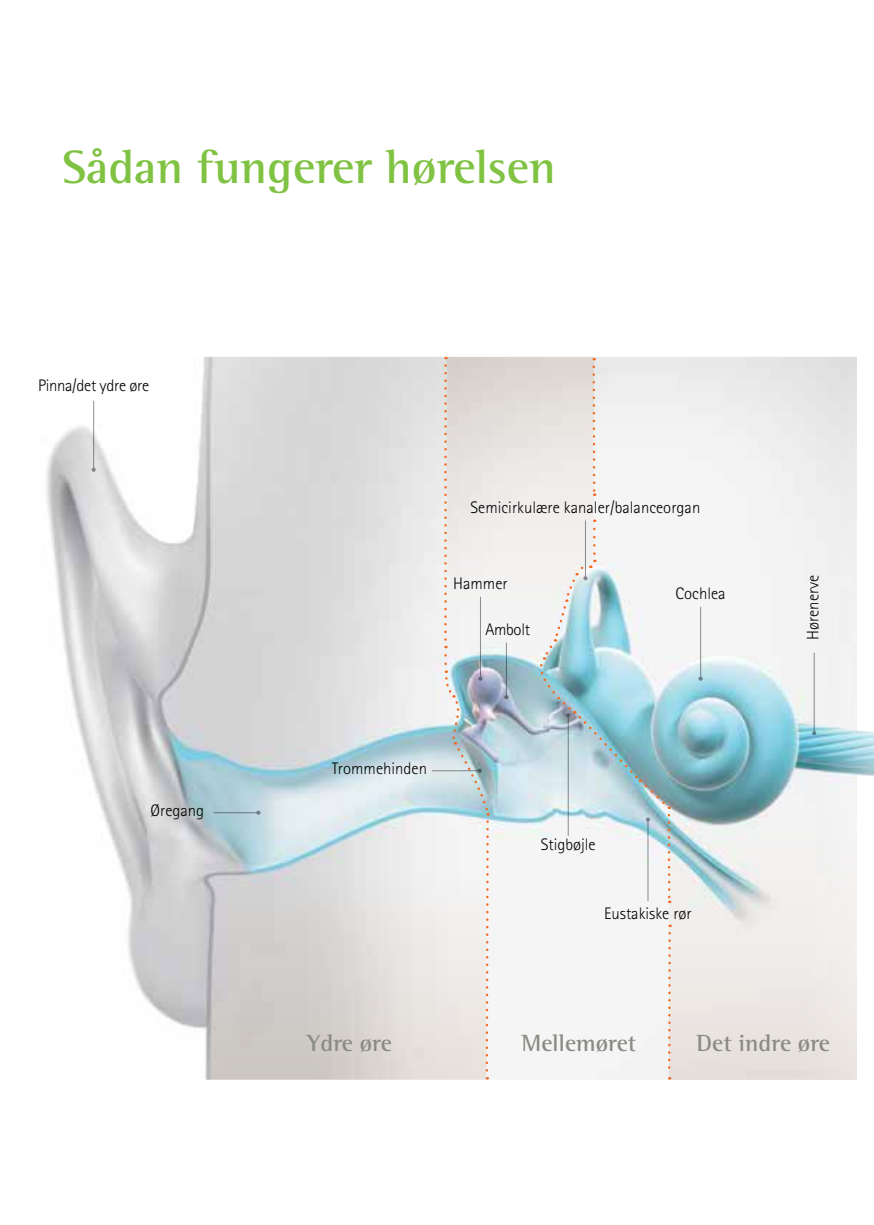
<style>
.page{position:relative;width:874px;height:1225px;background:#fff}
.page>*{position:absolute;margin:0;border:0;box-sizing:border-box;transform-origin:0 0}
.t1{font:700 48px "Rotis Semi Serif Pro";color:#80c342}
.t2{font:700 24px "Rotis Semi Serif Pro";color:#8a8b83}
.t3{font:300 16.6px "Rotis Sans Serif Pro";color:#000}
.t4{font:300 16.6px "Rotis Sans Serif Pro";letter-spacing:-.02em;color:#000}
</style>
<div class="page">
<img style="left:46px;top:357px;width:827px;height:722px">
<hr style="left:93px;top:401px;width:1px;height:69px;background:#939598">
<svg style="left:91px;top:467px;width:5px;height:5px"></svg>
<hr style="left:431px;top:770px;width:48px;height:1px;background:#939598">
<hr style="left:505px;top:643px;width:1px;height:54px;background:#939598">
<svg style="left:504px;top:695px;width:4px;height:4px"></svg>
<hr style="left:699px;top:607px;width:1px;height:71px;background:#939598">
<svg style="left:698px;top:676px;width:4px;height:5px"></svg>
<hr style="left:813px;top:653px;width:1px;height:80px;background:#939598">
<svg style="left:811px;top:731px;width:4px;height:4px"></svg>
<hr style="left:567px;top:715px;width:1px;height:120px;background:#939598">
<hr style="left:647px;top:819px;width:1px;height:82px;background:#939598">
<svg style="left:645px;top:817px;width:4px;height:4px"></svg>
<svg style="left:208px;top:811px;width:235px;height:268px;background:#d6d7d6"></svg>
<svg style="left:669px;top:755px;width:187px;height:324px;fill:#eeeae7"></svg>
<svg style="left:446px;top:357px;width:146px;height:314px;fill:#ece9e7"></svg>
<hr style="left:584px;top:520px;width:1px;height:58px;background:#939598">
<svg style="left:443px;top:365px;width:47px;height:714px"></svg>
<svg style="left:667px;top:933px;width:3px;height:146px"></svg>
<svg style="left:592px;top:367px;width:3px;height:129px"></svg>
<svg style="left:539px;top:529px;width:130px;height:280px"></svg>
<svg style="left:667px;top:815px;width:3px;height:88px"></svg>
<h1 class="t1" style="left:62px;top:137px;width:495px">Sådan fungerer hørelsen</h1>
<p class="t4" style="left:38px;top:376px;width:113px">Pinna/det ydre øre</p>
<p class="t3" style="left:150px;top:800px;width:55px">Øregang</p>
<p class="t3" style="left:470px;top:497px;width:231px">Semicirkulære kanaler/balanceorgan</p>
<p class="t3" style="left:453px;top:573px;width:56px">Hammer</p>
<p class="t3" style="left:485px;top:619px;width:46px">Ambolt</p>
<p class="t3" style="left:675px;top:583px;width:52px">Cochlea</p>
<p class="t3" style="left:331px;top:759px;width:97px">Trommehinden</p>
<p class="t3" style="left:540px;top:835px;width:57px">Stigbøjle</p>
<p class="t3" style="left:603px;top:904px;width:89px">Eustakiske rør</p>
<p class="t3" style="left:803px;top:640px;width:67px;rotate:-90deg">Hørenerve</p>
<h2 class="t2" style="left:306px;top:1028px;width:87px">Ydre øre</h2>
<h2 class="t2" style="left:521px;top:1028px;width:116px">Mellemøret</h2>
<h2 class="t2" style="left:696px;top:1028px;width:135px">Det indre øre</h2>
</div>
